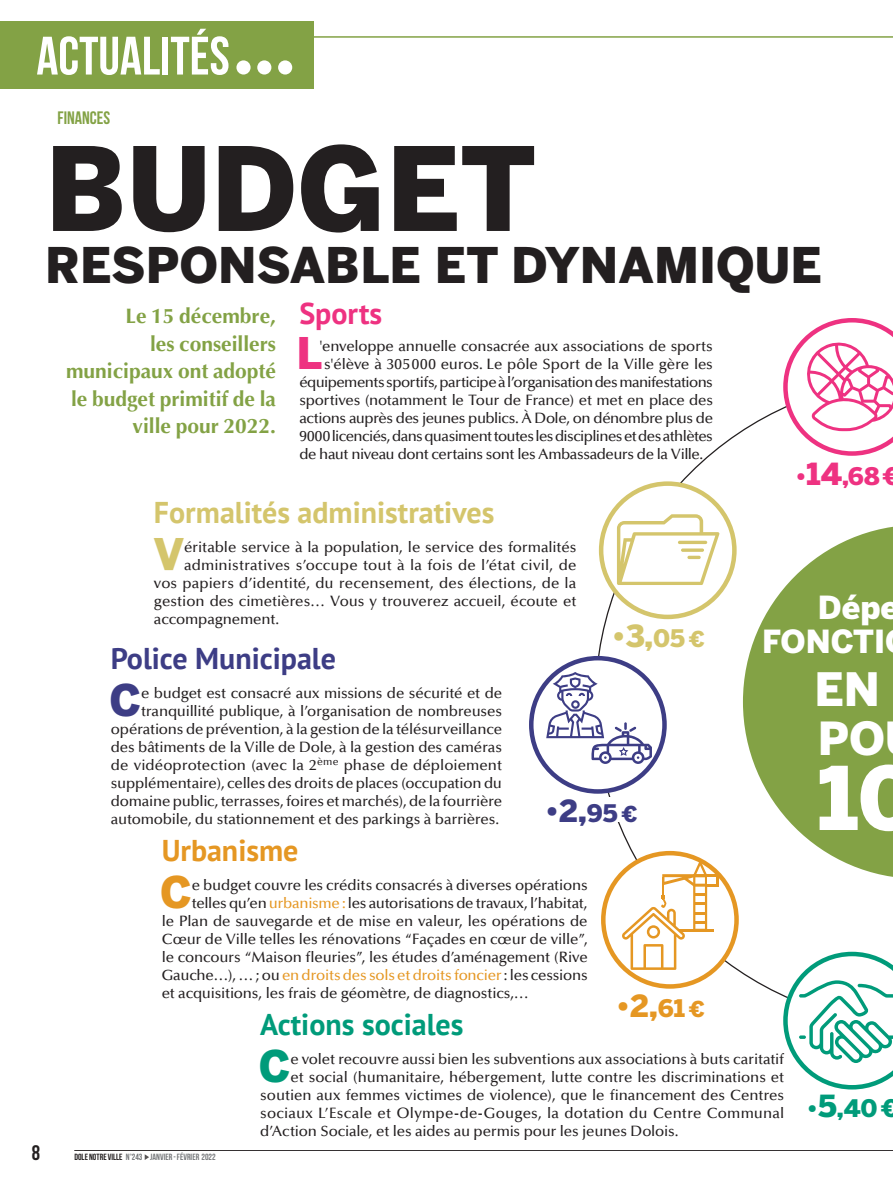
<style>
.page{position:relative;width:893px;height:1191px;background:#fff}
.page>*{position:absolute;margin:0;border:0;box-sizing:border-box;transform-origin:0 0}
.t1{font:900 114.75px "Benton Sans";color:#231f20}
.t2{font:900 86.85px "Benton Sans";color:#fff}
.t3{font:700 54px "Bebas Neue";color:#fff}
.t4{font:900 48.75px "Benton Sans";color:#231f20}
.t5{font:900 45.6px "Benton Sans";color:#fff}
.t6{font:900 45.3px "Benton Sans";color:#fff}
.t7{font:900 43.2px "Benton Sans";color:#009b7a}
.t8{font:900 43.2px "Benton Sans";color:#ee3281}
.t9{font:900 43.2px "Benton Sans";color:#d4c56c}
.t10{font:900 43.2px "Benton Sans";color:#e59723}
.t11{font:900 43.2px "Benton Sans";color:#3d3d85}
.t12{font:900 31.65px/34.2px "Benton Sans";color:#fff}
.t13{font:900 30.3px "Benton Sans";color:#e59723}
.t14{font:900 30.3px "Benton Sans";color:#d4c56c}
.t15{font:900 30.3px "Benton Sans";color:#3d3d85}
.t16{font:700 30px "PT Sans";color:#d4c56c}
.t17{font:700 30px "PT Sans";color:#3d3d85}
.t18{font:700 30px "PT Sans";color:#009b7a}
.t19{font:700 30px "PT Sans";color:#e59723}
.t20{font:700 30px "PT Sans";color:#ee3281}
.t21{font:900 24px "Benton Sans";color:#ee3281}
.t22{font:900 24px "Benton Sans";color:#009b7a}
.t23{font:700 21px/27.5px "Optima";color:#83a245;text-align:right}
.t24{font:700 21px "Bebas Neue";color:#231f20}
.t25{font:700 18px "Bebas Neue";color:#83a245}
.t26{font:500 15px/18px "Optima";letter-spacing:-.01em;color:#231f20;text-align:right}
.t27{font:500 15px "Optima";letter-spacing:.01em;color:#231f20}
.t28{font:500 15px "Optima";letter-spacing:-.03em;color:#231f20}
.t29{font:500 15px "Optima";letter-spacing:-.035em;color:#231f20}
.t30{font:500 15px "Optima";letter-spacing:-.04em;color:#231f20}
.t31{font:500 15px "Optima";letter-spacing:-.015em;color:#e59723}
.t32{font:700 9px "Bebas Neue";color:#76787b}
.s1{font-size:24px}
.s2{font-size:21.75px}
.s3{color:#e59723}
.s4{color:#231f20}
.s5{font-size:30.3px}
</style>
<div class="page">
<svg style="left:145px;top:1154px;width:4px;height:6px"></svg>
<hr style="left:74px;top:1150px;width:819px;height:1px;background:#231f20">
<div style="left:0;top:21px;width:314px;height:68px;background:#83a245"></div>
<div style="left:236px;top:60px;width:15px;height:15px;background:#fff;border-radius:50%"></div>
<div style="left:257px;top:60px;width:14px;height:15px;background:#fff;border-radius:50%"></div>
<div style="left:278px;top:60px;width:14px;height:15px;background:#fff;border-radius:50%"></div>
<hr style="left:246px;top:36px;width:647px;height:2px;background:#83a245">
<svg style="left:595px;top:407px;width:188px;height:589px"></svg>
<svg style="left:603px;top:853px;width:133px;height:133px"></svg>
<div style="left:601px;top:851px;width:138px;height:137px;border:4px solid #e59723;border-radius:50%"></div>
<hr style="left:677px;top:928px;width:37px;height:3px;background:#e59723">
<svg style="left:707px;top:874px;width:11px;height:12px"></svg>
<div style="left:707px;top:877px;width:9px;height:6px;background:#fff"></div>
<svg style="left:622px;top:859px;width:85px;height:111px"></svg>
<hr style="left:662px;top:877px;width:2px;height:23px;background:#e59723">
<div style="left:616px;top:992px;width:101px;height:24px;background:#fff"></div>
<div style="left:601px;top:483px;width:133px;height:134px;background:#fff;border-radius:50%"></div>
<div style="left:599px;top:481px;width:138px;height:138px;border:4px solid #d4c56c;border-radius:50%"></div>
<svg style="left:617px;top:514px;width:102px;height:71px"></svg>
<hr style="left:678px;top:541px;width:29px;height:3px;background:#d4c56c;border-radius:2px">
<svg style="left:681px;top:548px;width:23px;height:4px"></svg>
<hr style="left:687px;top:556px;width:14px;height:3px;background:#d4c56c;border-radius:2px">
<div style="left:612px;top:623px;width:103px;height:24px;background:#fff"></div>
<svg style="left:783px;top:318px;width:110px;height:138px"></svg>
<svg style="left:743px;top:525px;width:150px;height:353px;fill:#83a245"></svg>
<svg style="left:783px;top:951px;width:110px;height:138px"></svg>
<div style="left:545px;top:798px;width:122px;height:24px;background:#fff"></div>
<svg style="left:531px;top:658px;width:133px;height:133px"></svg>
<div style="left:529px;top:656px;width:138px;height:137px;border:4px solid #3d3d85;border-radius:50%"></div>
<svg style="left:546px;top:672px;width:106px;height:92px"></svg>
<h3 class="t3" style="left:36px;top:26px;width:195px">ACTUALITÉS</h3>
<p class="t25" style="left:58px;top:108px;width:54px">FINANCES</p>
<h1 class="t1" style="left:45px;top:120px;width:492px">BUDGET</h1>
<h3 class="t4" style="left:45px;top:236px;width:778px">RESPONSABLE ET DYNAMIQUE</h3>
<h3 class="t23" style="left:66px;top:303px;width:212px">Le 15 décembre,<br>les conseillers municipaux ont adopté le budget primitif de la ville pour 2022.</h3>
<h3 class="t20" style="left:299px;top:293px;width:84px">Sports</h3>
<h3 class="t8" style="left:296px;top:328px;width:27px">L</h3>
<p class="t26" style="left:319px;top:338px;width:395px">'enveloppe annuelle consacrée aux associations de sports</p>
<p class="t26" style="left:324px;top:356px;width:390px">s'élève à 305 000 euros.€Le pôle Sport de la Ville gère les</p>
<p class="t29" style="left:299px;top:374px;width:415px">équipements sportifs, participe à l’organisation des manifestations</p>
<p class="t26" style="left:299px;top:392px;width:415px">sportives (notamment le Tour de France) et met en place des</p>
<p class="t28" style="left:299px;top:410px;width:415px">actions auprès des jeunes publics. À Dole, on dénombre plus de</p>
<p class="t30" style="left:299px;top:428px;width:415px">9000 licenciés, dans quasiment toutes les disciplines et des athlètes</p>
<p class="t28" style="left:299px;top:446px;width:405px">de haut niveau dont certains sont les Ambassadeurs de la Ville.</p>
<h3 class="t16" style="left:154px;top:493px;width:342px">Formalités administratives</h3>
<h3 class="t9" style="left:154px;top:528px;width:32px">V</h3>
<p class="t26" style="left:184px;top:538px;width:394px">éritable service à la population, le service des formalités</p>
<p class="t27" style="left:184px;top:556px;width:394px">administratives s’occupe tout à la fois de l’état civil, de</p>
<p class="t26" style="left:154px;top:574px;width:424px">vos papiers d’identité, du recensement, des élections, de la</p>
<p class="t26" style="left:154px;top:592px;width:424px">gestion des cimetières… Vous y trouverez accueil, écoute et</p>
<p class="t26" style="left:154px;top:610px;width:127px">accompagnement.</p>
<h3 class="t17" style="left:111px;top:638px;width:227px">Police Municipale</h3>
<h3 class="t14" style="left:612px;top:618px;width:95px">•3,<span class="s1">05</span> <span class="s2">€</span></h3>
<h3 class="t11" style="left:109px;top:674px;width:34px">C</h3>
<p class="t26" style="left:111px;top:684px;width:393px">e budget est consacré aux missions de sécurité et de tranquillité publique, à l’organisation de nombreuses opérations de prévention, à la gestion de la télésurveillance des bâtiments de la Ville de Dole, à la gestion des caméras de vidéoprotection (avec la 2<sup>ème</sup> phase de déploiement supplémentaire), celles des droits de places (occupation du domaine public, terrasses, foires et marchés), de la fourrière automobile, du stationnement et des parkings à barrières.</p>
<h3 class="t19" style="left:162px;top:830px;width:138px">Urbanisme</h3>
<h3 class="t15" style="left:545px;top:792px;width:94px">•2,<span class="s1">95</span> <span class="s2">€</span></h3>
<h3 class="t10" style="left:160px;top:867px;width:34px">C</h3>
<p class="t26" style="left:192px;top:876px;width:397px">e budget couvre les crédits consacrés à diverses opérations</p>
<p class="t26" style="left:192px;top:894px;width:397px">telles qu’en <span class="s3">urbanisme :</span> les autorisations de travaux, l’habitat,</p>
<p class="t26" style="left:162px;top:912px;width:427px">le Plan de sauvegarde et de mise en valeur, les opérations de</p>
<p class="t26" style="left:162px;top:930px;width:428px">Cœur de Ville telles les rénovations “Façades en cœur de ville”,</p>
<p class="t26" style="left:162px;top:948px;width:427px">le concours “Maison fleuries”, les études d’aménagement (Rive</p>
<p class="t31" style="left:162px;top:967px;width:427px"><span class="s4">Gauche…), … ; ou</span> en droits des sols et droits foncier <span class="s4">: les cessions</span></p>
<p class="t26" style="left:162px;top:984px;width:369px">et acquisitions, les frais de géomètre, de diagnostics,…</p>
<h3 class="t18" style="left:260px;top:1004px;width:205px">Actions sociales</h3>
<h3 class="t13" style="left:616px;top:987px;width:90px">•2,<span class="s1">61</span> <span class="s2">€</span></h3>
<h3 class="t21" style="left:795px;top:461px;width:107px">•<span class="s5">14</span>,68€</h3>
<h3 class="t12" style="left:762px;top:590px;width:138px;text-indent:56px">Dépe<br>FONCTI</h3>
<h3 class="t5" style="left:814px;top:662px;width:67px">EN</h3>
<h3 class="t6" style="left:818px;top:711px;width:69px">PO</h3>
<h2 class="t2" style="left:818px;top:746px;width:103px">10</h2>
<h3 class="t24" style="left:32px;top:1141px;width:10px">8</h3>
<p class="t32" style="left:74px;top:1152px;width:143px"><span class="s4">DOLE NOTRE VILLE</span> N°243 JANVIER - FÉVRIER 2022</p>
<h3 class="t7" style="left:259px;top:1040px;width:34px">C</h3>
<p class="t26" style="left:290px;top:1050px;width:495px">e volet recouvre aussi bien les subventions aux associations à buts caritatif</p>
<p class="t26" style="left:290px;top:1068px;width:495px">et social (humanitaire, hébergement, lutte contre les discriminations et</p>
<p class="t26" style="left:260px;top:1086px;width:525px">soutien aux femmes victimes de violence), que le financement des Centres</p>
<p class="t27" style="left:260px;top:1104px;width:525px">sociaux L’Escale et Olympe-de-Gouges, la dotation du Centre Communal</p>
<p class="t26" style="left:260px;top:1122px;width:420px">d’Action Sociale, et les aides au permis pour les jeunes Dolois.</p>
<h3 class="t22" style="left:807px;top:1094px;width:93px">•<span class="s5">5</span>,40€</h3>
</div>
